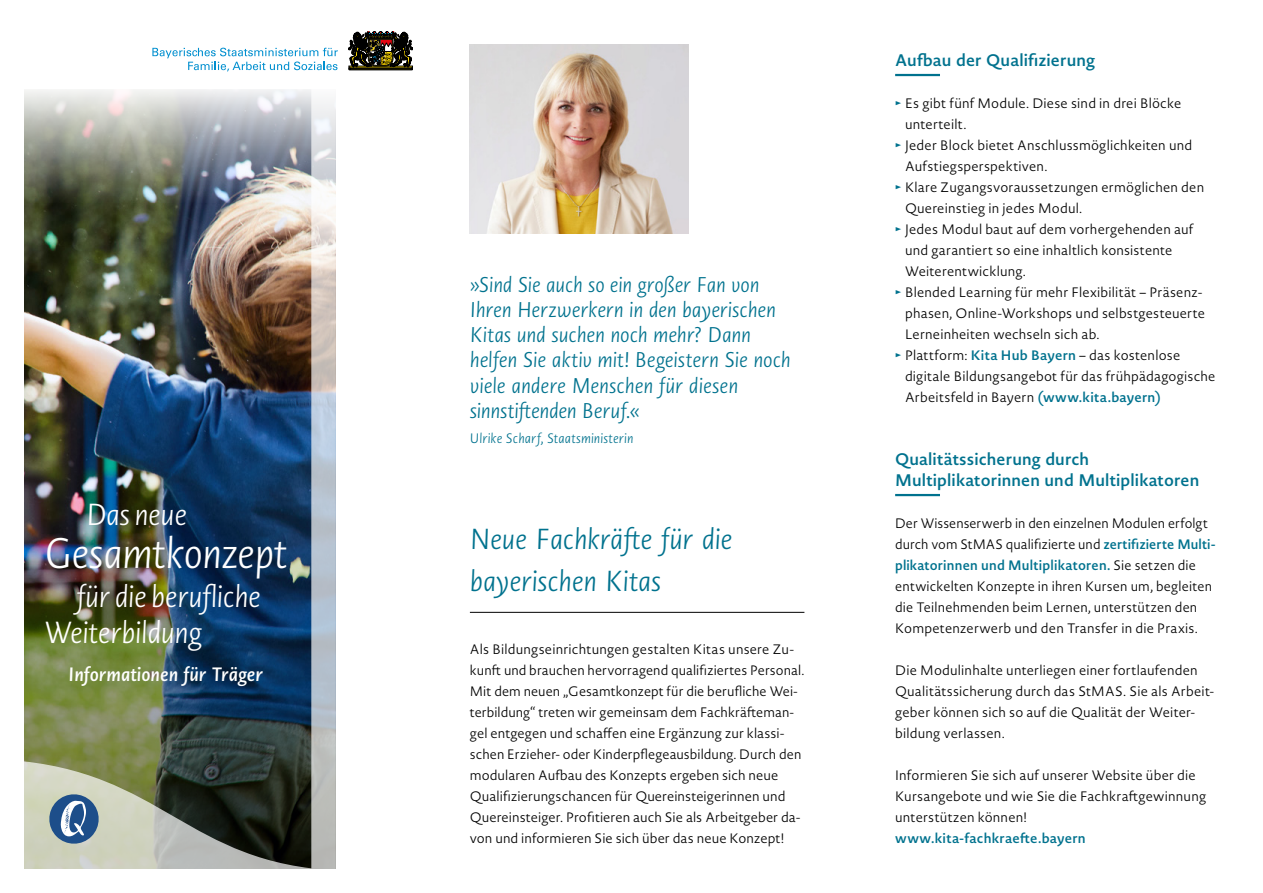
<style>
.page{position:relative;width:1263px;height:893px;background:#fff}
.page>*{position:absolute;margin:0;border:0;box-sizing:border-box;transform-origin:0 0}
.t1{font:italic 300 42px "Novel Sans Pro";letter-spacing:-.015em;color:#fff}
.t2{font:italic 300 30px/36px "Novel Sans Pro";letter-spacing:-.015em;color:#fff}
.H1_Headline{font:italic 300 28.5px/42px "Novel Sans Pro";letter-spacing:-.01em;color:#00728e}
.P_Fliess{font:italic 300 21px/25.2px "Novel Sans Pro";letter-spacing:-.01em;color:#00728e}
.t3{font:italic 600 19.05px "Novel Sans Pro";color:#fff}
.H2_Subhead_Linie{font:600 16.5px/21px "Novel Sans Pro";letter-spacing:.01em;color:#00728e}
.P_Fliess-2{font:300 13.5px/21px "Novel Sans Pro";letter-spacing:.01em;color:#000}
.P_Fliess-3{font:italic 300 13.5px "Novel Sans Pro";letter-spacing:.005em;color:#00728e}
.P_Fliess_Bold_Blau{font:600 13.5px "Novel Sans Pro";letter-spacing:.015em;color:#00728e}
.s1{color:#00728e}
.s2{font-weight:600;color:#00728e}
</style>
<div class="page">
<img style="left:24px;top:47px;width:312px;height:822px">
<hr style="left:470px;top:612px;width:334px;height:1px;background:#000">
<hr style="left:895px;top:74px;width:45px;height:2px;background:#00728e">
<hr style="left:895px;top:494px;width:45px;height:2px;background:#00728e">
<img style="left:470px;top:45px;width:219px;height:189px">
<svg style="left:49px;top:794px;width:50px;height:50px"></svg>
<svg style="left:152px;top:48px;width:186px;height:23px"></svg>
<svg style="left:348px;top:31px;width:65px;height:39px"></svg>
<p class="t2" style="left:86px;top:496px;width:103px">Das neue</p>
<p class="t1" style="left:45px;top:525px;width:244px">Gesamtkonzept</p>
<p class="t2" style="left:45px;top:578px;width:218px;text-indent:32px">für die berufliche<br>Weiterbildung</p>
<p class="t3" style="left:68px;top:661px;width:197px">Informationen für Träger</p>
<p class="P_Fliess" style="left:470px;top:272px;width:322px">»Sind Sie auch so ein großer Fan von Ihren Herzwerkern in den bayerischen Kitas und suchen noch mehr? Dann helfen Sie aktiv mit! Begeistern Sie noch viele andere Menschen für diesen sinnstiftenden Beruf.«</p>
<p class="P_Fliess-3" style="left:470px;top:429px;width:165px">Ulrike Scharf, Staatsministerin</p>
<h1 class="H1_Headline" style="left:470px;top:517px;width:264px">Neue Fachkräfte für die bayerischen Kitas</h1>
<p class="P_Fliess-2" style="left:470px;top:638px;width:336px">Als Bildungseinrichtungen gestalten Kitas unsere Zu&shy;kunft und brauchen hervorragend qualifiziertes Personal.<br>Mit dem neuen „Gesamtkonzept für die berufliche Wei&shy;terbildung“ treten wir gemeinsam dem Fachkräfteman&shy;gel entgegen und schaffen eine Ergänzung zur klassi&shy;schen Erzieher- oder Kinderpflegeausbildung. Durch den modularen Aufbau des Konzepts ergeben sich neue Qualifizierungschancen für Quereinsteigerinnen und Quereinsteiger. Profitieren auch Sie als Arbeitgeber da&shy;von und informieren Sie sich über das neue Konzept!</p>
<h2 class="H2_Subhead_Linie" style="left:895px;top:49px;width:201px">Aufbau der Qualifizierung</h2>
<p class="P_Fliess-2" style="left:905px;top:92px;width:278px;text-indent:-10px"><span class="s1">→</span> Es gibt fünf Module. Diese sind in drei Blöcke unterteilt.</p>
<p class="P_Fliess-2" style="left:905px;top:134px;width:289px;text-indent:-10px"><span class="s1">→</span> Jeder Block bietet Anschlussmöglichkeiten und<br>Aufstiegsperspektiven.</p>
<p class="P_Fliess-2" style="left:905px;top:176px;width:301px;text-indent:-10px"><span class="s1">→</span> Klare Zugangsvoraussetzungen ermöglichen den<br>Quereinstieg in jedes Modul.</p>
<p class="P_Fliess-2" style="left:905px;top:218px;width:290px;text-indent:-10px"><span class="s1">→</span> Jedes Modul baut auf dem vorhergehenden auf und garantiert so eine inhaltlich konsistente<br>Weiterentwicklung.</p>
<p class="P_Fliess-2" style="left:905px;top:281px;width:302px;text-indent:-10px"><span class="s1">→</span> Blended Learning für mehr Flexibilität – Präsenz&shy;phasen, Online-Workshops und selbstgesteuerte<br>Lerneinheiten wechseln sich ab.</p>
<p class="P_Fliess-2" style="left:905px;top:344px;width:312px;text-indent:-10px"><span class="s1">→</span> Plattform: <span class="s2">Kita Hub Bayern</span> – das kostenlose digitale Bildungsangebot für das frühpädagogische<br>Arbeitsfeld in Bayern <span class="s2">(www.kita.bayern)</span></p>
<h2 class="H2_Subhead_Linie" style="left:895px;top:448px;width:306px">Qualitätssicherung durch<br>Multiplikatorinnen und Multiplikatoren</h2>
<p class="P_Fliess-2" style="left:895px;top:512px;width:322px">Der Wissenserwerb in den einzelnen Modulen erfolgt durch vom StMAS qualifizierte und <span class="s2">zertifizierte Multi&shy;plikatorinnen und Multiplikatoren.</span> Sie setzen die entwickelten Konzepte in ihren Kursen um, begleiten die Teilnehmenden beim Lernen, unterstützen den Kompetenzerwerb und den Transfer in die Praxis.</p>
<p class="P_Fliess-2" style="left:895px;top:659px;width:320px">Die Modulinhalte unterliegen einer fortlaufenden Qualitätssicherung durch das StMAS. Sie als Arbeit&shy;geber können sich so auf die Qualität der Weiter&shy;bildung verlassen.</p>
<p class="P_Fliess-2" style="left:895px;top:764px;width:313px">Informieren Sie sich auf unserer Website über die<br>Kursangebote und wie Sie die Fachkraftgewinnung unterstützen können!</p>
<p class="P_Fliess_Bold_Blau" style="left:895px;top:828px;width:192px">www.kita-fachkraefte.bayern</p>
</div>
